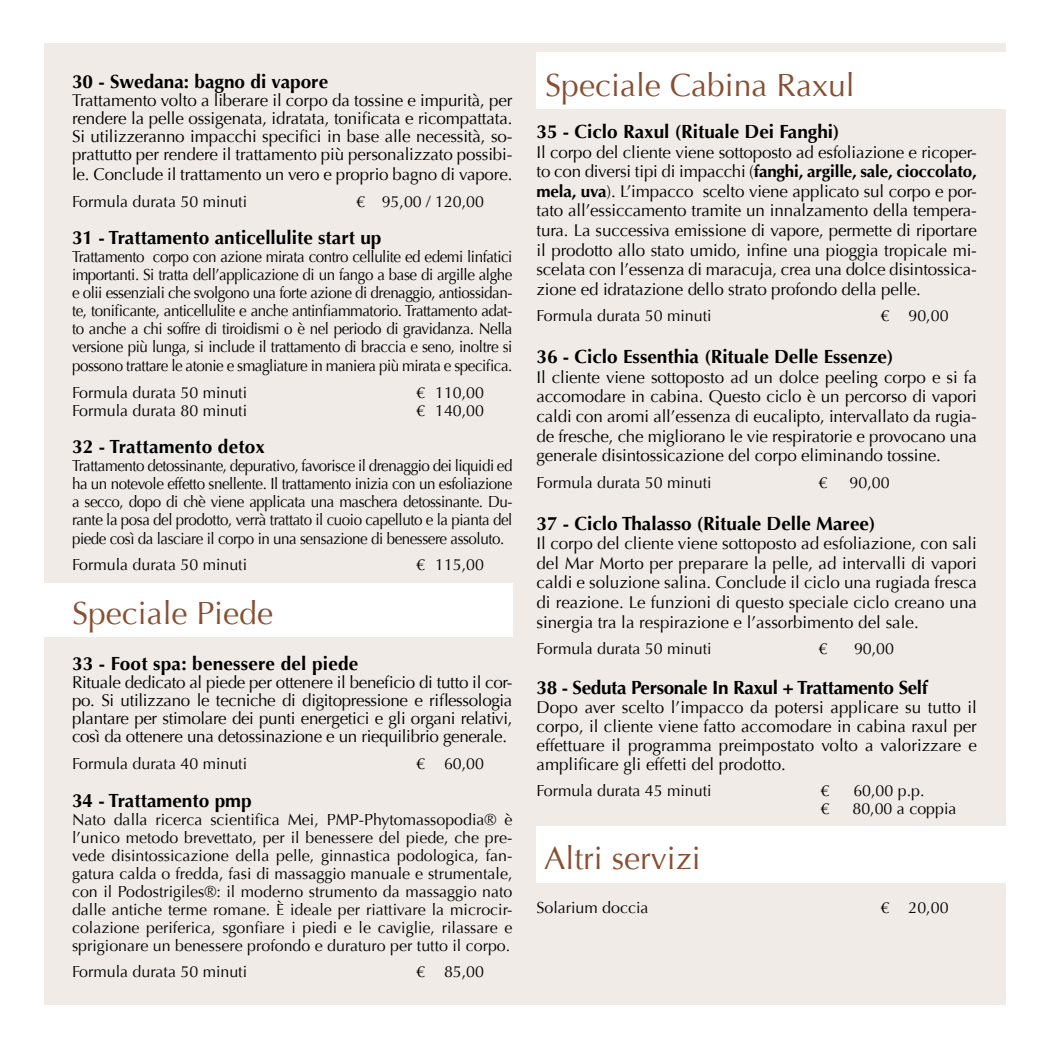
<style>
.page{position:relative;width:1049px;height:1049px;background:#fff}
.page>*{position:absolute;margin:0;border:0;box-sizing:border-box;transform-origin:0 0}
.t1{font:32px "Optima";color:#884f32}
.t2{font:700 19px "Optima";color:#000}
.t3{font:700 19px "Optima";letter-spacing:-.02em;color:#000}
.t4{font:17px/19.6px "Optima";letter-spacing:-.01em;color:#000;text-align:justify}
.t5{font:16px/18.2px "Optima";color:#000;text-align:justify;scale:.95 1}
.t6{font:16px/18px "Optima";color:#000;text-align:justify}
.s1{font-weight:700}
</style>
<div class="page">
<div style="left:44px;top:44px;width:961px;height:961px;background:#f1ebe8"></div>
<div style="left:536px;top:52px;width:513px;height:57px;background:#fff"></div>
<div style="left:536px;top:826px;width:513px;height:57px;background:#fff"></div>
<div style="left:0;top:583px;width:513px;height:53px;background:#fff"></div>
<p class="t2" style="left:72px;top:71px;width:258px">30 - Swedana: bagno di vapore</p>
<p class="t4" style="left:72px;top:92px;width:442px;line-height:18px">Trattamento volto a liberare il corpo da tossine e impurità, per rendere la pelle ossigenata, idratata, tonificata e ricompattata.<br>Si utilizzeranno impacchi specifici in base alle necessità, so&shy;prattutto per rendere il trattamento più personalizzato possibi-</p>
<p class="t4" style="left:72px;top:165px;width:442px">le. Conclude il trattamento un vero e proprio bagno di vapore.</p>
<p class="t6" style="left:72px;top:192px;width:177px">Formula durata 50 minuti</p>
<p class="t6" style="left:356px;top:192px;width:129px">€ 95,00 / 120,00</p>
<p class="t2" style="left:72px;top:227px;width:311px">31 - Trattamento anticellulite start up</p>
<p class="t5" style="left:72px;top:248px;width:465px">Trattamento corpo con azione mirata contro cellulite ed edemi linfatici importanti. Si tratta dell’applicazione di un fango a base di argille alghe e olii essenziali che svolgono una forte azione di drenaggio, antiossidan&shy;te, tonificante, anticellulite e anche antinfiammatorio. Trattamento adat&shy;to anche a chi soffre di tiroidismi o è nel periodo di gravidanza. Nella versione più lunga, si include il trattamento di braccia e seno, inoltre si possono trattare le atonie e smagliature in maniera più mirata e specifica.</p>
<p class="t6" style="left:72px;top:384px;width:177px">Formula durata 50 minuti</p>
<p class="t6" style="left:416px;top:384px;width:69px">€ 110,00</p>
<p class="t6" style="left:72px;top:402px;width:177px">Formula durata 80 minuti</p>
<p class="t6" style="left:416px;top:402px;width:69px">€ 140,00</p>
<p class="t2" style="left:72px;top:435px;width:195px">32 - Trattamento detox</p>
<p class="t5" style="left:72px;top:457px;width:465px">Trattamento detossinante, depurativo, favorisce il drenaggio dei liquidi ed ha un notevole effetto snellente. Il trattamento inizia con un esfoliazione a secco, dopo di chè viene applicata una maschera detossinante. Du&shy;rante la posa del prodotto, verrà trattato il cuoio capelluto e la pianta del piede così da lasciare il corpo in una sensazione di benessere assoluto.</p>
<p class="t6" style="left:72px;top:556px;width:177px">Formula durata 50 minuti</p>
<p class="t6" style="left:416px;top:556px;width:69px">€ 115,00</p>
<h1 class="t1" style="left:72px;top:595px;width:202px">Speciale Piede</h1>
<p class="t2" style="left:72px;top:653px;width:288px">33 - Foot spa: benessere del piede</p>
<p class="t4" style="left:72px;top:674px;width:442px;line-height:18px">Rituale dedicato al piede per ottenere il beneficio di tutto il cor&shy;po. Si utilizzano le tecniche di digitopressione e riflessologia plantare per stimolare dei punti energetici e gli organi relativi, così da ottenere una detossinazione e un riequilibrio generale.</p>
<p class="t6" style="left:72px;top:754px;width:177px">Formula durata 40 minuti</p>
<p class="t6" style="left:416px;top:754px;width:69px">€ 60,00</p>
<p class="t2" style="left:72px;top:789px;width:181px">34 - Trattamento pmp</p>
<p class="t6" style="left:72px;top:810px;width:442px">Nato dalla ricerca scientifica Mei, PMP-Phytomassopodia® è l’unico metodo brevettato, per il benessere del piede, che pre&shy;vede disintossicazione della pelle, ginnastica podologica, fan&shy;gatura calda o fredda, fasi di massaggio manuale e strumentale, con il Podostrigiles®: il moderno strumento da massaggio nato dalle antiche terme romane. È ideale per riattivare la microcir&shy;colazione periferica, sgonfiare i piedi e le caviglie, rilassare e sprigionare un benessere profondo e duraturo per tutto il corpo.</p>
<p class="t6" style="left:72px;top:963px;width:177px">Formula durata 50 minuti</p>
<p class="t6" style="left:416px;top:963px;width:69px">€ 85,00</p>
<h1 class="t1" style="left:545px;top:66px;width:311px">Speciale Cabina Raxul</h1>
<p class="t2" style="left:536px;top:120px;width:305px">35 - Ciclo Raxul (Rituale Dei Fanghi)</p>
<p class="t4" style="left:536px;top:142px;width:442px">Il corpo del cliente viene sottoposto ad esfoliazione e ricoper&shy;to con diversi tipi di impacchi (<span class="s1">fanghi, argille, sale, cioccolato, mela, uva</span>). L’impacco scelto viene applicato sul corpo e por&shy;tato all’essiccamento tramite un innalzamento della tempera&shy;tura. La successiva emissione di vapore, permette di riportare il prodotto allo stato umido, infine una pioggia tropicale mi&shy;scelata con l’essenza di maracuja, crea una dolce disintossica&shy;zione ed idratazione dello strato profondo della pelle.</p>
<p class="t6" style="left:536px;top:307px;width:177px">Formula durata 50 minuti</p>
<p class="t6" style="left:880px;top:307px;width:69px">€ 90,00</p>
<p class="t2" style="left:536px;top:346px;width:358px">36 - Ciclo Essenthia (Rituale Delle Essenze)</p>
<p class="t4" style="left:536px;top:367px;width:442px">Il cliente viene sottoposto ad un dolce peeling corpo e si fa accomodare in cabina. Questo ciclo è un percorso di vapori caldi con aromi all’essenza di eucalipto, intervallato da rugia&shy;de fresche, che migliorano le vie respiratorie e provocano una generale disintossicazione del corpo eliminando tossine.</p>
<p class="t6" style="left:536px;top:473px;width:177px">Formula durata 50 minuti</p>
<p class="t6" style="left:818px;top:473px;width:10px">€</p>
<p class="t6" style="left:849px;top:473px;width:42px">90,00</p>
<p class="t2" style="left:536px;top:512px;width:340px">37 - Ciclo Thalasso (Rituale Delle Maree)</p>
<p class="t4" style="left:536px;top:534px;width:442px">Il corpo del cliente viene sottoposto ad esfoliazione, con sali del Mar Morto per preparare la pelle, ad intervalli di vapori caldi e soluzione salina. Conclude il ciclo una rugiada fresca di reazione. Le funzioni di questo speciale ciclo creano una sinergia tra la respirazione e l’assorbimento del sale.</p>
<p class="t6" style="left:536px;top:640px;width:177px">Formula durata 50 minuti</p>
<p class="t6" style="left:818px;top:640px;width:10px">€</p>
<p class="t6" style="left:854px;top:640px;width:42px">90,00</p>
<p class="t3" style="left:536px;top:676px;width:393px">38 - Seduta Personale In Raxul + Trattamento Self</p>
<p class="t4" style="left:536px;top:698px;width:442px;line-height:19px">Dopo aver scelto l’impacco da potersi applicare su tutto il corpo, il cliente viene fatto accomodare in cabina raxul per effettuare il programma preimpostato volto a valorizzare e amplificare gli effetti del prodotto.</p>
<p class="t6" style="left:536px;top:782px;width:177px">Formula durata 45 minuti</p>
<p class="t6" style="left:820px;top:782px;width:10px">€</p>
<p class="t6" style="left:853px;top:782px;width:73px">60,00 p.p.</p>
<p class="t6" style="left:820px;top:800px;width:10px">€</p>
<p class="t6" style="left:852px;top:800px;width:106px">80,00 a coppia</p>
<h1 class="t1" style="left:544px;top:840px;width:158px">Altri servizi</h1>
<p class="t6" style="left:536px;top:899px;width:114px">Solarium doccia</p>
<p class="t6" style="left:880px;top:899px;width:69px">€ 20,00</p>
</div>
